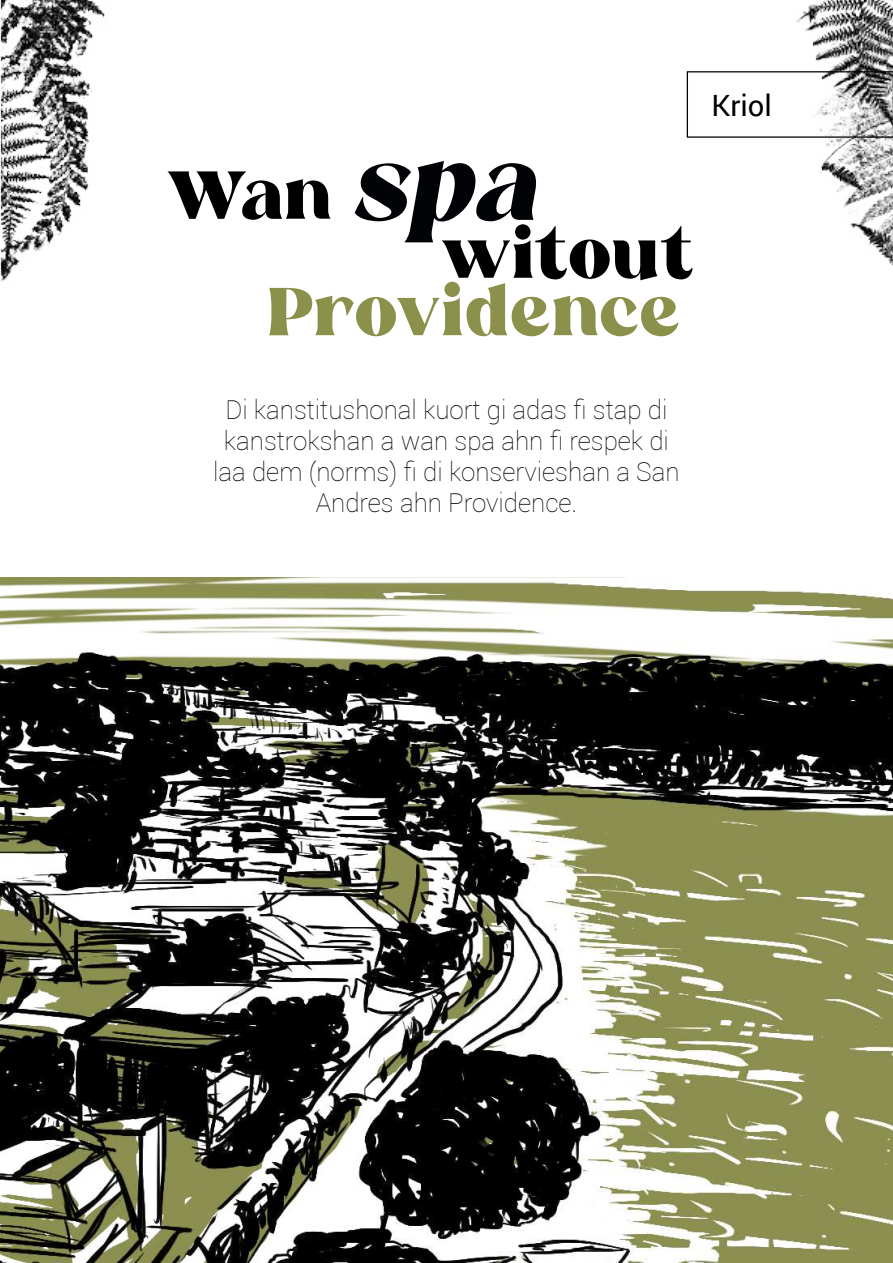
<style>
.page{position:relative;width:893px;height:1263px;background:#fff}
.page>*{position:absolute;margin:0;border:0;box-sizing:border-box;transform-origin:0 0}
.t1{font:italic 180px "Reikna";color:#010306}
.t2{font:121.8px "Reikna";color:#8b904b}
.t3{font:121.8px "Reikna";color:#000}
.t4{font:29.4px "Roboto";color:#000}
.t5{font:100 25.95px/31px "Roboto";color:#000;text-align:center}
</style>
<div class="page">
<img style="left:0;top:577px;width:893px;height:686px">
<img style="left:0;top:0;width:893px;height:282px">
<svg style="left:687px;top:71px;width:206px;height:67px"></svg>
<h1 class="t1" style="left:351px;top:100px;width:219px">spa</h1>
<h2 class="t2" style="left:267px;top:254px;width:415px">Providence</h2>
<h2 class="t3" style="left:167px;top:138px;width:167px">Wan</h2>
<h2 class="t3" style="left:442px;top:197px;width:255px">witout</h2>
<p class="t4" style="left:712px;top:85px;width:62px">Kriol</p>
<p class="t5" style="left:213px;top:393px;width:468px">Di kanstitushonal kuort gi adas fi stap di kanstrokshan a wan spa ahn fi respek di laa dem (norms) fi di konservieshan a San Andres ahn Providence.</p>
</div>
